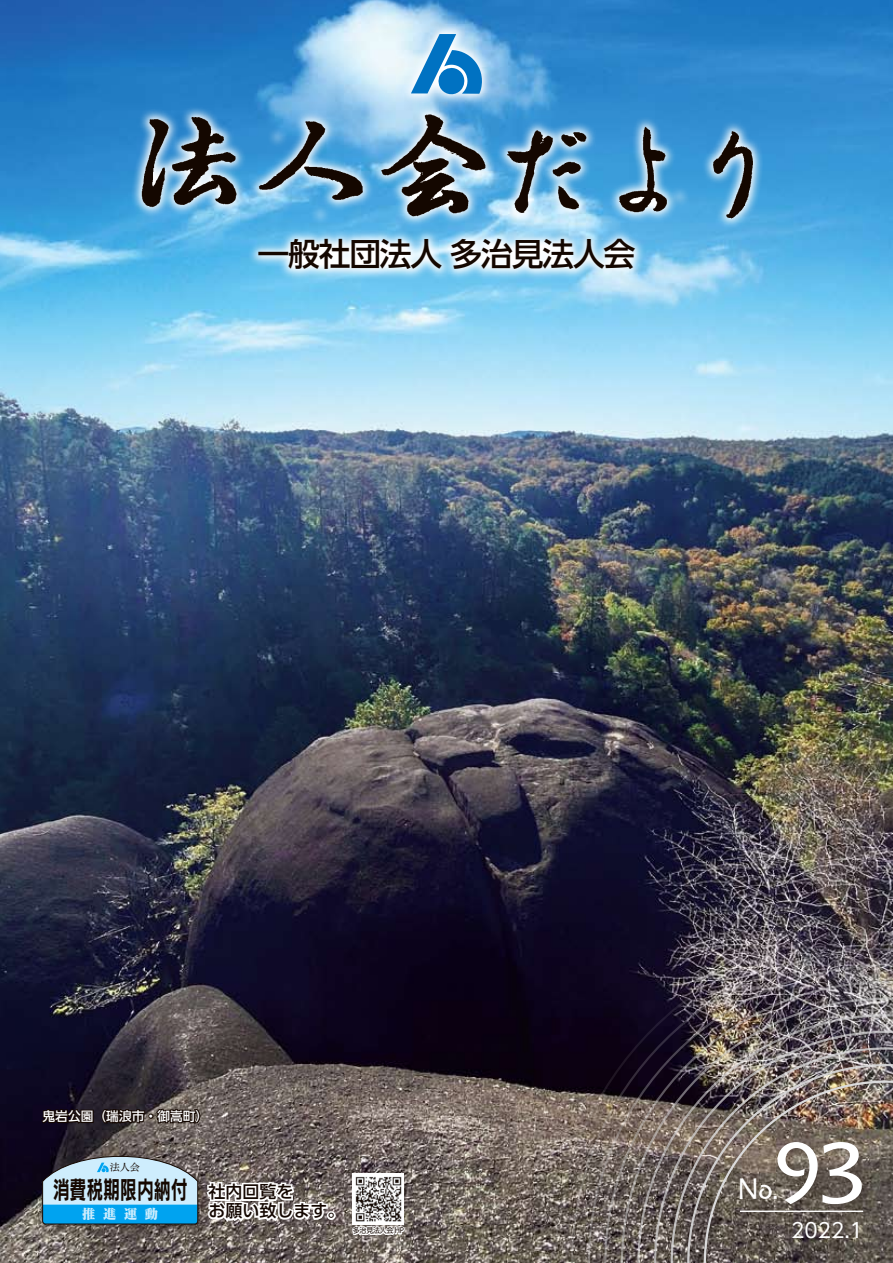
<style>
.page{position:relative;width:893px;height:1263px;background:#fff}
.page>*{position:absolute;margin:0;border:0;box-sizing:border-box;transform-origin:0 0}
.t1{font:82.95px "Kumoya Std";color:#fff}
.t2{font:500 31.95px "UD Shin Go Pr 6 N";letter-spacing:-.04em;color:#140700}
.t3{font:27.6px "Kumoya Std";color:#fff}
.t4{font:24.75px "Rodin Pro N B";color:#140700;scale:.68 1}
.t5{font:20.25px "UD Shin Go Pr 6 N";color:#fff}
.t6{font:500 16.95px/19.2px "UD Shin Go Pr 6 N";color:#140700}
.t7{font:13.95px "Matisse Pro N EB";color:#ceedfd}
.t8{font:500 12.75px "UD Shin Go Pr 6 N";color:#fff}
.t9{font:10.05px "Tsuku Min Pr 6 N M";color:#140700}
.t10{font:7.5px "UD Shin M Go Pr 6 N";letter-spacing:-.045em;color:#140700;scale:.94 1}
</style>
<div class="page">
<img style="left:0;top:0;width:893px;height:1263px">
<svg style="left:554px;top:931px;width:339px;height:332px"></svg>
<svg style="left:571px;top:948px;width:322px;height:315px"></svg>
<svg style="left:588px;top:964px;width:305px;height:299px"></svg>
<svg style="left:604px;top:981px;width:289px;height:282px"></svg>
<svg style="left:621px;top:998px;width:272px;height:265px"></svg>
<img style="left:637px;top:1014px;width:256px;height:249px">
<img style="left:654px;top:1031px;width:239px;height:232px">
<img style="left:671px;top:1047px;width:222px;height:216px">
<img style="left:687px;top:1064px;width:206px;height:199px">
<div style="left:735px;top:1137px;width:139px;height:80px;background:#140700;opacity:.3"></div>
<hr style="left:740px;top:1210px;width:123px;height:2px;background:#fff">
<svg style="left:128px;top:21px;width:635px;height:258px"></svg>
<svg style="left:411px;top:34px;width:71px;height:60px"></svg>
<img style="left:128px;top:102px;width:637px;height:123px">
<svg style="left:211px;top:1178px;width:126px;height:47px"></svg>
<div style="left:37px;top:1151px;width:174px;height:86px;background:#140700;opacity:.3"></div>
<svg style="left:42px;top:1152px;width:156px;height:72px"></svg>
<img style="left:353px;top:1174px;width:51px;height:44px">
<svg style="left:351px;top:1218px;width:55px;height:25px"></svg>
<svg style="left:40px;top:1107px;width:161px;height:28px"></svg>
<p class="t2" style="left:257px;top:228px;width:379px">一般社団法人 多治見法人会</p>
<p class="t8" style="left:43px;top:1106px;width:167px">鬼岩公園（瑞浪市・御嵩町）</p>
<p class="t9" style="left:110px;top:1158px;width:32px">法人会</p>
<p class="t7" style="left:82px;top:1205px;width:78px">推進運動</p>
<p class="t4" style="left:53px;top:1173px;width:200px">消費税期限内納付</p>
<p class="t6" style="left:208px;top:1182px;width:138px">社内回覧を<br>お願い致します。</p>
<p class="t10" style="left:353px;top:1224px;width:56px">多治見法人会 HP</p>
<p class="t1" style="left:771px;top:1110px;width:98px">93</p>
<p class="t3" style="left:737px;top:1168px;width:44px">No.</p>
<p class="t5" style="left:791px;top:1213px;width:74px">2022.1</p>
</div>
